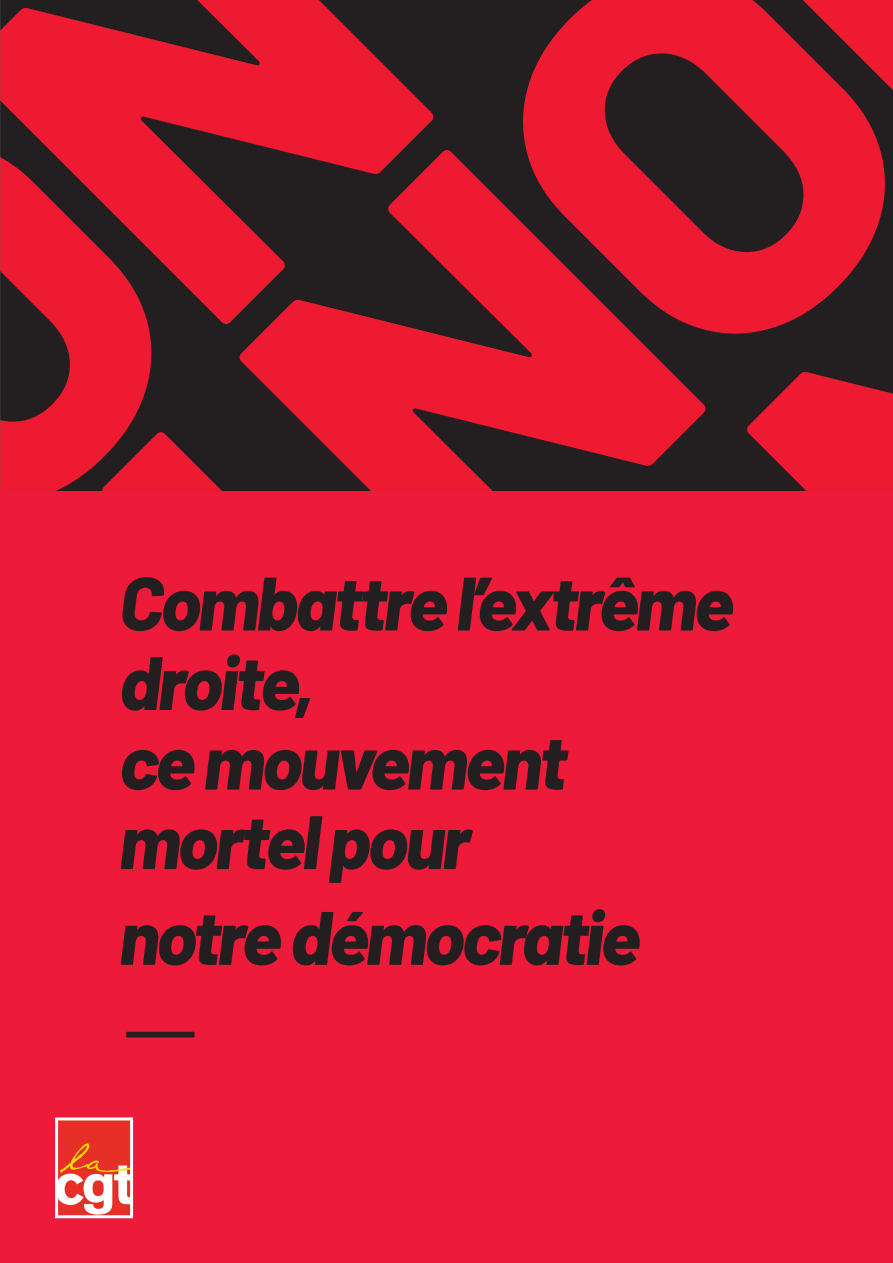
<style>
.page{position:relative;width:893px;height:1263px;background:#fff}
.page>*{position:absolute;margin:0;border:0;box-sizing:border-box;transform-origin:0 0}
.t1{font:800 529.2px/409.8px "Barlow";color:#ed1a32}
.t2{font:91.95px "Barlow";color:#231f20;scale:2 1}
.t3{font:italic 800 75.6px/79.5px "Barlow";letter-spacing:-.045em;color:#231f20}
</style>
<div class="page">
<div style="left:155px;top:0;width:738px;height:491px;background:#231f20"></div>
<div style="left:237px;top:148px;width:471px;height:343px;background:#231f20"></div>
<div style="left:519px;top:0;width:370px;height:338px;background:#231f20"></div>
<div style="left:699px;top:0;width:194px;height:157px;background:#231f20"></div>
<div style="left:745px;top:220px;width:148px;height:271px;background:#231f20"></div>
<div style="left:0;top:327px;width:155px;height:103px;background:#231f20"></div>
<div style="left:0;top:430px;width:422px;height:61px;background:#231f20"></div>
<div style="left:0;top:491px;width:893px;height:772px;background:#ed1a3a"></div>
<img style="left:59px;top:1121px;width:70px;height:93px">
<div style="left:55px;top:1117px;width:78px;height:101px;border:3px solid #fff"></div>
<div style="left:0;top:0;width:437px;height:327px;background:#231f20"></div>
<p class="t1" style="left:-111px;top:614px;width:1069px;rotate:-45deg">NNO<br>NO</p>
<p class="t3" style="left:119px;top:558px;width:616px">Combattre l’extrême droite,<br>ce mouvement mortel pour</p>
<p class="t3" style="left:119px;top:892px;width:523px">notre démocratie</p>
<p class="t2" style="left:119px;top:961px;width:43px">–</p>
</div>
